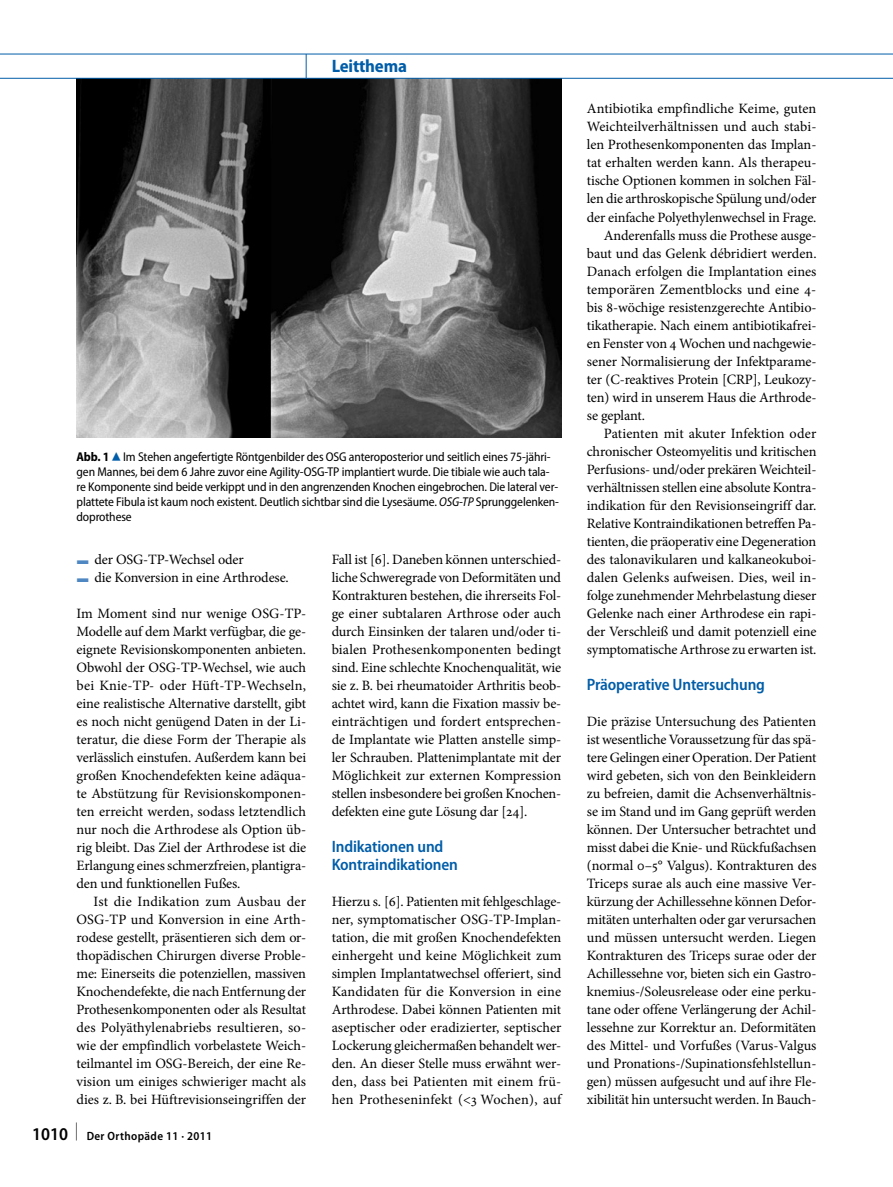
<style>
.page{position:relative;width:893px;height:1187px;background:#fff}
.page>*{position:absolute;margin:0;border:0;box-sizing:border-box;transform-origin:0 0}
._001_rubrik{font:700 semi-condensed 18px "Myriad Pro";letter-spacing:-.01em;color:#005da9}
._013_u2{font:600 semi-condensed 16.5px/18px "Myriad Pro";letter-spacing:-.01em;color:#005da9}
._010_fliesstext_ohne{font:14.25px/18px "Minion Pro";letter-spacing:-.01em;color:#000;text-align:justify}
._010_fliesstext_mit{font:14.25px/18px "Minion Pro";letter-spacing:-.01em;color:#000;text-align:justify}
._011_aufzaehlung_1_o{font:14.25px "Minion Pro";letter-spacing:-.01em;color:#000}
._024_abb_legende{font:semi-condensed 12.75px/15px "Myriad Pro";letter-spacing:-.01em;color:#000}
.t1{font:600 semi-condensed 12px "Myriad Pro";letter-spacing:.03em;color:#000}
.s1{font-weight:700}
.s2{font-family:"S Buttons";font-stretch:normal;font-size:14.25px;color:#005da9}
.s3{font-style:italic}
.s4{font-family:"S Buttons";color:#4f87c2}
.s5{font-size:18px}
</style>
<div class="page">
<img style="left:77px;top:79px;width:484px;height:358px">
<hr style="left:0;top:54px;width:893px;height:1px;background:#005da9">
<hr style="left:0;top:78px;width:893px;height:1px;background:#005da9">
<svg style="left:306px;top:54px;width:1px;height:25px"></svg>
<p class="_001_rubrik" style="left:332px;top:56px;width:77px">Leitthema</p>
<p class="_024_abb_legende" style="left:77px;top:449px;width:484px"><span class="s1">Abb. 1</span><span class="s2">8</span>Im Stehen angefertigte Röntgenbilder des OSG anteroposterior und seitlich eines 75-jähri&shy;gen Mannes, bei dem 6 Jahre zuvor eine Agility-OSG-TP implantiert wurde. Die tibiale wie auch tala&shy;re Komponente sind beide verkippt und in den angrenzenden Knochen eingebrochen. Die lateral ver&shy;plattete Fibula ist kaum noch existent. Deutlich sichtbar sind die Lysesäume. <span class="s3">OSG-TP</span> Sprunggelenken&shy;doprothese</p>
<p class="_011_aufzaehlung_1_o" style="left:77px;top:549px;width:169px"><span class="s4">F</span> der OSG-TP-Wechsel oder</p>
<p class="_011_aufzaehlung_1_o" style="left:77px;top:567px;width:214px"><span class="s4">F</span> die Konversion in eine Arthrodese.</p>
<p class="_010_fliesstext_ohne" style="left:77px;top:604px;width:231px">Im Moment sind nur wenige OSG-TP-Modelle auf dem Markt verfügbar, die ge&shy;eignete Revisionskomponenten anbieten.<br>Obwohl der OSG-TP-Wechsel, wie auch bei Knie-TP- oder Hüft-TP-Wechseln, eine realistische Alternative darstellt, gibt es noch nicht genügend Daten in der Li&shy;teratur, die diese Form der Therapie als verlässlich einstufen. Außerdem kann bei großen Knochendefekten keine adäqua&shy;te Abstützung für Revisionskomponen&shy;ten erreicht werden, sodass letztendlich nur noch die Arthrodese als Option üb&shy;rig bleibt. Das Ziel der Arthrodese ist die Erlangung eines schmerzfreien, plantigra&shy;den und funktionellen Fußes.</p>
<p class="_010_fliesstext_mit" style="left:77px;top:892px;width:231px;text-indent:17px">Ist die Indikation zum Ausbau der OSG-TP und Konversion in eine Arth&shy;rodese gestellt, präsentieren sich dem or&shy;thopädischen Chirurgen diverse Proble&shy;me: Einerseits die potenziellen, massiven Knochendefekte, die nach Entfernung der Prothesenkomponenten oder als Resultat des Polyäthylenabriebs resultieren, so&shy;wie der empfindlich vorbelastete Weich&shy;teilmantel im OSG-Bereich, der eine Re&shy;vision um einiges schwieriger macht als dies z. B. bei Hüftrevisionseingriffen der</p>
<p class="t1" style="left:32px;top:1129px;width:182px"><span class="s5">1010 </span><sup>|</sup> Der Orthopäde 11 · 2011</p>
<p class="_010_fliesstext_mit" style="left:332px;top:550px;width:231px">Fall ist [6]. Daneben können unterschied&shy;liche Schweregrade von Deformitäten und Kontrakturen bestehen, die ihrerseits Fol&shy;ge einer subtalaren Arthrose oder auch durch Einsinken der talaren und/oder ti&shy;bialen Prothesenkomponenten bedingt sind. Eine schlechte Knochenqualität, wie sie z. B. bei rheumatoider Arthritis beob&shy;achtet wird, kann die Fixation massiv be&shy;einträchtigen und fordert entsprechen&shy;de Implantate wie Platten anstelle simp&shy;ler Schrauben. Plattenimplantate mit der Möglichkeit zur externen Kompression stellen insbesondere bei großen Knochen&shy;defekten eine gute Lösung dar [24].</p>
<p class="_013_u2" style="left:332px;top:837px;width:128px">Indikationen und<br>Kontraindikationen</p>
<p class="_010_fliesstext_ohne" style="left:332px;top:892px;width:231px">Hierzu s. [6]. Patienten mit fehlgeschlage&shy;ner, symptomatischer OSG-TP-Implan&shy;tation, die mit großen Knochendefekten einhergeht und keine Möglichkeit zum simplen Implantatwechsel offeriert, sind Kandidaten für die Konversion in eine Arthrodese. Dabei können Patienten mit aseptischer oder eradizierter, septischer Lockerung gleichermaßen behandelt wer&shy;den. An dieser Stelle muss erwähnt wer&shy;den, dass bei Patienten mit einem frü&shy;hen Protheseninfekt (&lt;3 Wochen), auf</p>
<p class="_010_fliesstext_ohne" style="left:587px;top:100px;width:231px">Antibiotika empfindliche Keime, guten Weichteilverhältnissen und auch stabi&shy;len Prothesenkomponenten das Implan&shy;tat erhalten werden kann. Als therapeu&shy;tische Optionen kommen in solchen Fäl&shy;len die arthroskopische Spülung und/oder der einfache Polyethylenwechsel in Frage.</p>
<p class="_010_fliesstext_mit" style="left:587px;top:226px;width:231px;text-indent:17px">Anderenfalls muss die Prothese ausge&shy;baut und das Gelenk débridiert werden.<br>Danach erfolgen die Implantation eines temporären Zementblocks und eine 4- bis 8-wöchige resistenzgerechte Antibio&shy;tikatherapie. Nach einem antibiotikafrei&shy;en Fenster von 4 Wochen und nachgewie&shy;sener Normalisierung der Infektparame&shy;ter (C-reaktives Protein [CRP], Leukozy&shy;ten) wird in unserem Haus die Arthrode&shy;se geplant.</p>
<p class="_010_fliesstext_mit" style="left:587px;top:424px;width:231px;text-indent:17px">Patienten mit akuter Infektion oder chronischer Osteomyelitis und kritischen Perfusions- und/oder prekären Weichteil&shy;verhältnissen stellen eine absolute Kontra&shy;indikation für den Revisionseingriff dar.<br>Relative Kontraindikationen betreffen Pa&shy;tienten, die präoperativ eine Degeneration des talonavikularen und kalkaneokuboi&shy;dalen Gelenks aufweisen. Dies, weil in&shy;folge zunehmender Mehrbelastung dieser Gelenke nach einer Arthrodese ein rapi&shy;der Verschleiß und damit potenziell eine symptomatische Arthrose zu erwarten ist.</p>
<p class="_013_u2" style="left:587px;top:675px;width:180px">Präoperative Untersuchung</p>
<p class="_010_fliesstext_ohne" style="left:587px;top:712px;width:231px">Die präzise Untersuchung des Patienten ist wesentliche Voraussetzung für das spä&shy;tere Gelingen einer Operation. Der Patient wird gebeten, sich von den Beinkleidern zu befreien, damit die Achsenverhältnis&shy;se im Stand und im Gang geprüft werden können. Der Untersucher betrachtet und misst dabei die Knie- und Rückfußachsen (normal 0–5° Valgus). Kontrakturen des Triceps surae als auch eine massive Ver&shy;kürzung der Achillessehne können Defor&shy;mitäten unterhalten oder gar verursachen und müssen untersucht werden. Liegen Kontrakturen des Triceps surae oder der Achillessehne vor, bieten sich ein Gastro&shy;knemius-/Soleusrelease oder eine perku&shy;tane oder offene Verlängerung der Achil&shy;lessehne zur Korrektur an. Deformitäten des Mittel- und Vorfußes (Varus-Valgus und Pronations-/Supinationsfehlstellun&shy;gen) müssen aufgesucht und auf ihre Fle&shy;xibilität hin untersucht werden. In Bauch-</p>
</div>
